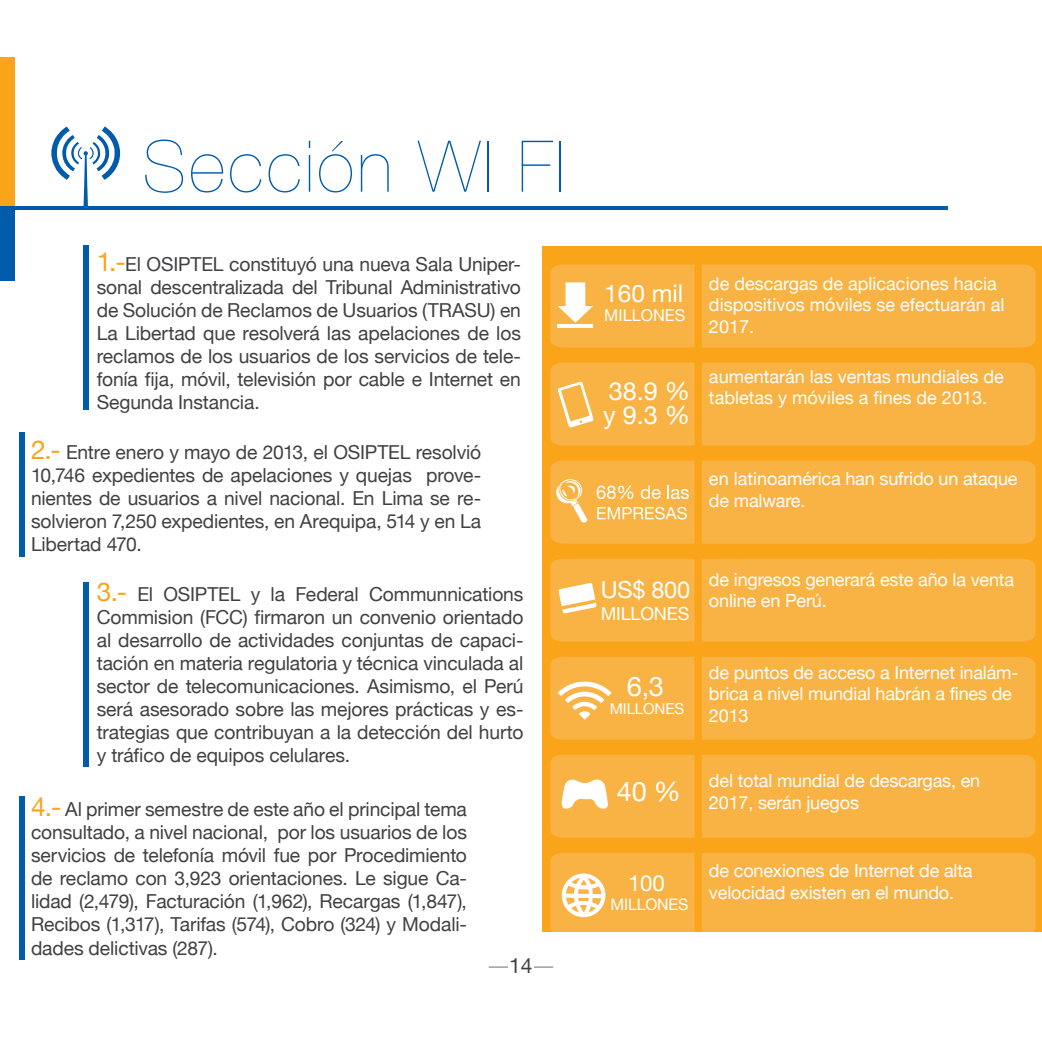
<style>
.page{position:relative;width:1042px;height:1042px;background:#fff}
.page>*{position:absolute;margin:0;border:0;box-sizing:border-box;transform-origin:0 0}
.t1{font:200 71.4px "Helvetica Neue";letter-spacing:.04em;color:#005cab}
.t2{font:27.3px "Helvetica Neue";color:#fff}
.t3{font:27.12px "Helvetica Neue";color:#fff}
.t4{font:25.2px/23.4px "Helvetica Neue";color:#fff}
.t5{font:24.32px "Helvetica Neue";color:#fff}
.t6{font:23.45px "Helvetica Neue";color:#fff}
.t7{font:22.22px "Helvetica Neue";color:#fff}
.t8{font:21px "Helvetica Neue";color:#414042}
.t9{font:19.25px/23.1px "Helvetica Neue";letter-spacing:-.01em;color:#414042;text-align:justify}
.t10{font:18.03px/21.7px "Helvetica Neue";letter-spacing:-.01em;color:#fff}
.t11{font:16.28px "Helvetica Neue";color:#fff}
.t12{font:15.75px "Helvetica Neue";letter-spacing:-.01em;color:#fff}
.t13{font:15.05px "Helvetica Neue";letter-spacing:-.01em;color:#fff}
.s1{font-size:26.25px;color:#faa41a}
</style>
<div class="page">
<hr style="left:489px;top:967px;width:64px;height:1px;background:#6d6e71">
<div style="left:508px;top:955px;width:26px;height:24px;background:#fff"></div>
<div style="left:0;top:57px;width:15px;height:223px;background:#faa41a"></div>
<div style="left:0;top:206px;width:15px;height:74px;background:#005cab"></div>
<div style="left:542px;top:247px;width:500px;height:684px;background:#faa41a"></div>
<div style="left:702px;top:264px;width:333px;height:83px;background:#f8b344"></div>
<div style="left:702px;top:362px;width:333px;height:83px;background:#f8b344"></div>
<div style="left:702px;top:461px;width:333px;height:83px;background:#f8b344"></div>
<div style="left:702px;top:559px;width:333px;height:83px;background:#f8b344"></div>
<div style="left:702px;top:657px;width:333px;height:83px;background:#f8b344"></div>
<div style="left:702px;top:755px;width:333px;height:83px;background:#f8b344"></div>
<div style="left:702px;top:853px;width:333px;height:78px;background:#f8b344"></div>
<svg style="left:550px;top:264px;width:144px;height:83px;background:#f8b750"></svg>
<hr style="left:558px;top:324px;width:35px;height:3px;background:#fff">
<div style="left:550px;top:362px;width:144px;height:83px;background:#f8b344"></div>
<svg style="left:550px;top:657px;width:144px;height:83px;background:#f8b64d"></svg>
<svg style="left:550px;top:755px;width:144px;height:83px;background:#f8b952"></svg>
<svg style="left:550px;top:853px;width:144px;height:78px;background:#f8ba55"></svg>
<svg style="left:550px;top:559px;width:144px;height:83px;background:#f8b74e"></svg>
<svg style="left:550px;top:461px;width:144px;height:83px;background:#f8ba55"></svg>
<svg style="left:51px;top:126px;width:69px;height:80px"></svg>
<div style="left:83px;top:246px;width:5px;height:164px;background:#005cab"></div>
<div style="left:83px;top:582px;width:5px;height:184px;background:#005cab"></div>
<div style="left:20px;top:432px;width:5px;height:124px;background:#005cab"></div>
<div style="left:20px;top:796px;width:5px;height:163px;background:#005cab"></div>
<hr style="left:15px;top:206px;width:932px;height:4px;background:#005cab">
<h1 class="t1" style="left:143px;top:111px;width:423px">Sección WI FI</h1>
<p class="t9" style="left:97px;top:251px;width:426px"><span class="s1">1.-</span>El OSIPTEL constituyó una nueva Sala Uniper&shy;sonal descentralizada del Tribunal Administrativo de Solución de Reclamos de Usuarios (TRASU) en La Libertad que resolverá las apelaciones de los reclamos de los usuarios de los servicios de tele&shy;fonía fija, móvil, televisión por cable e Internet en Segunda Instancia.</p>
<p class="t9" style="left:31px;top:439px;width:452px"><span class="s1">2.-</span> Entre enero y mayo de 2013, el OSIPTEL resolvió 10,746 expedientes de apelaciones y quejas prove&shy;nientes de usuarios a nivel nacional. En Lima se re&shy;solvieron 7,250 expedientes, en Arequipa, 514 y en La Libertad 470.</p>
<p class="t9" style="left:97px;top:581px;width:428px"><span class="s1">3.-</span> El OSIPTEL y la Federal Communnications Commision (FCC) firmaron un convenio orientado al desarrollo de actividades conjuntas de capaci&shy;tación en materia regulatoria y técnica vinculada al sector de telecomunicaciones. Asimismo, el Perú será asesorado sobre las mejores prácticas y es&shy;trategias que contribuyan a la detección del hurto y tráfico de equipos celulares.</p>
<p class="t9" style="left:31px;top:796px;width:437px"><span class="s1">4.-</span> Al primer semestre de este año el principal tema consultado, a nivel nacional, por los usuarios de los servicios de telefonía móvil fue por Procedimiento de reclamo con 3,923 orientaciones. Le sigue Ca&shy;lidad (2,479), Facturación (1,962), Recargas (1,847), Recibos (1,317), Tarifas (574), Cobro (324) y Modali&shy;dades delictivas (287).</p>
<p class="t8" style="left:509px;top:947px;width:25px">14</p>
<p class="t5" style="left:604px;top:272px;width:80px">160 mil</p>
<p class="t11" style="left:604px;top:301px;width:82px">MILLONES</p>
<h3 class="t4" style="left:603px;top:378px;width:89px">38.9 % y 9.3 %</h3>
<p class="t10" style="left:709px;top:271px;width:297px">de descargas de aplicaciones hacia dispositivos móviles se efectuarán al<br>2017.</p>
<p class="t10" style="left:709px;top:364px;width:296px">aumentarán las ventas mundiales de tabletas y móviles a fines de 2013.</p>
<p class="t10" style="left:709px;top:467px;width:310px">en latinoamérica han sufrido un ataque de malware.</p>
<p class="t6" style="left:601px;top:570px;width:91px">US$ 800</p>
<p class="t10" style="left:601px;top:601px;width:90px">MILLONES</p>
<h2 class="t2" style="left:627px;top:663px;width:39px">6,3</h2>
<p class="t13" style="left:610px;top:696px;width:76px">MILLONES</p>
<p class="t10" style="left:709px;top:567px;width:307px">de ingresos generará este año la venta online en Perú.</p>
<p class="t10" style="left:709px;top:660px;width:311px">de puntos de acceso a Internet inalám&shy;brica a nivel mundial habrán a fines de<br>2013</p>
<h3 class="t3" style="left:617px;top:768px;width:65px">40 %</h3>
<p class="t10" style="left:709px;top:768px;width:273px">del total mundial de descargas, en<br>2017, serán juegos</p>
<p class="t7" style="left:628px;top:864px;width:38px">100</p>
<p class="t12" style="left:610px;top:891px;width:79px">MILLONES</p>
<p class="t10" style="left:709px;top:859px;width:265px">de conexiones de Internet de alta velocidad existen en el mundo.</p>
</div>
